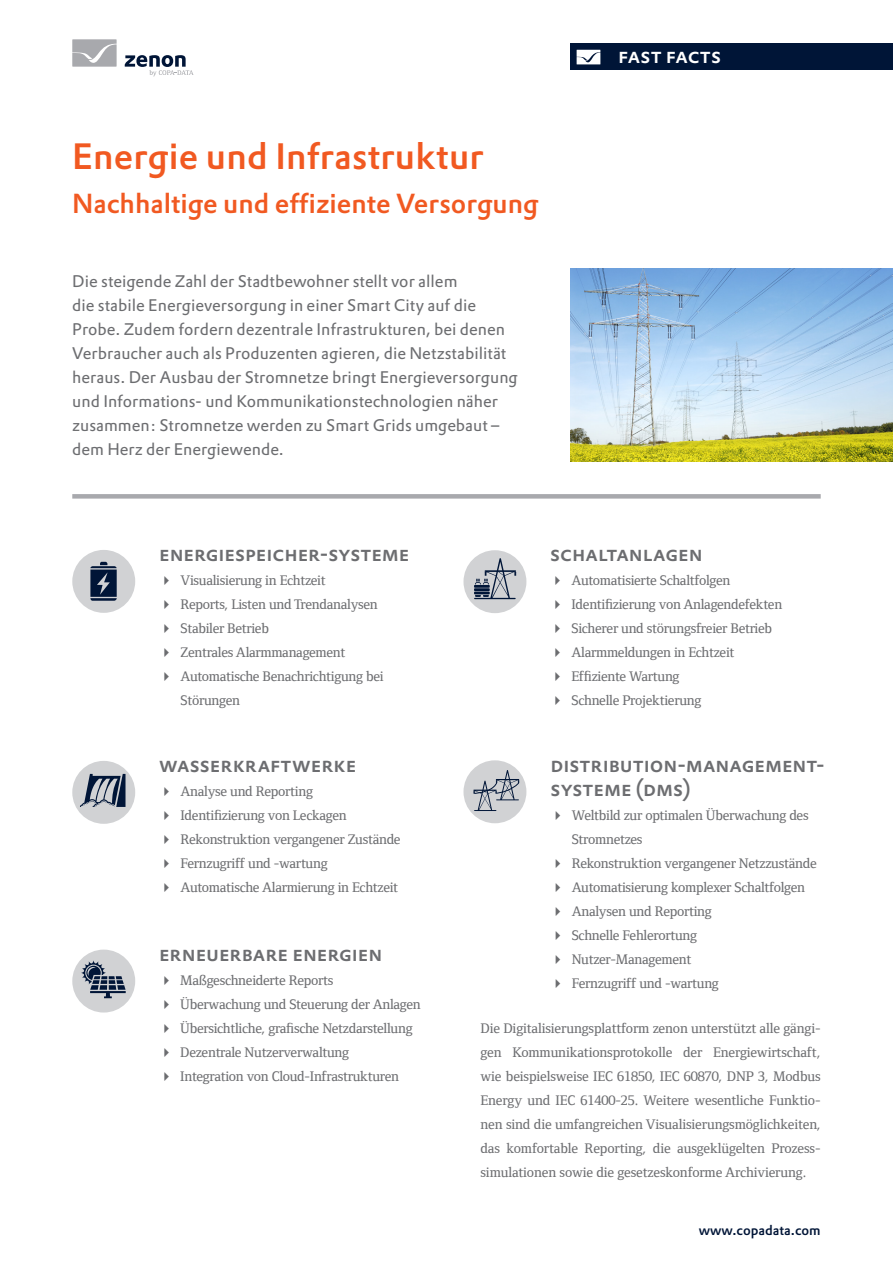
<style>
.page{position:relative;width:893px;height:1263px;background:#fff}
.page>*{position:absolute;margin:0;border:0;box-sizing:border-box;transform-origin:0 0}
.Header_Headline_oran{font:500 36px "DTL Prokyon TOT";letter-spacing:.005em;color:#f15921}
.Header_Subheadline_o{font:500 27px "DTL Prokyon TOT";color:#f15921}
.t1{font:500 21px/24px "DTL Prokyon TOT Caps";letter-spacing:-.005em;color:#6c6d70}
.t2{font:500 21px "DTL Prokyon TOT Caps";letter-spacing:.005em;color:#fff}
.Header_Teaser_Text{font:16.5px/24px "DTL Prokyon ETOT";color:#6c6d70}
.t3{font:500 14.25px/24px "Foundry Form Serif";letter-spacing:-.02em;color:#6c6d70}
.t4{font:500 13.5px "DTL Prokyon TOT";color:#001537}
</style>
<div class="page">
<svg style="left:72px;top:39px;width:45px;height:28px"></svg>
<svg style="left:125px;top:55px;width:69px;height:21px"></svg>
<div style="left:570px;top:44px;width:323px;height:26px;background:#001537"></div>
<svg style="left:577px;top:50px;width:23px;height:14px"></svg>
<img style="left:570px;top:269px;width:323px;height:192px">
<div style="left:72px;top:494px;width:749px;height:5px;background:#a8a9ad"></div>
<div style="left:463px;top:550px;width:63px;height:63px;background:#d1d2d4;border-radius:50%"></div>
<svg style="left:466px;top:552px;width:57px;height:57px"></svg>
<div style="left:72px;top:949px;width:63px;height:63px;background:#d1d2d4;border-radius:50%"></div>
<svg style="left:75px;top:952px;width:57px;height:57px"></svg>
<div style="left:463px;top:760px;width:63px;height:63px;background:#d1d2d4;border-radius:50%"></div>
<svg style="left:466px;top:762px;width:57px;height:57px"></svg>
<div style="left:72px;top:550px;width:63px;height:63px;background:#d1d2d4;border-radius:50%"></div>
<svg style="left:75px;top:552px;width:57px;height:57px"></svg>
<div style="left:72px;top:761px;width:63px;height:63px;background:#d1d2d4;border-radius:50%"></div>
<svg style="left:75px;top:763px;width:57px;height:57px"></svg>
<p class="Header_Headline_oran" style="left:72px;top:133px;width:413px">Energie und Infrastruktur</p>
<p class="Header_Subheadline_o" style="left:72px;top:186px;width:468px">Nachhaltige und effiziente Versorgung</p>
<p class="Header_Teaser_Text" style="left:72px;top:269px;width:447px">Die steigende Zahl der Stadtbewohner stellt vor allem<br>die stabile Energieversorgung in einer Smart City auf die Probe. Zudem fordern dezentrale Infrastrukturen, bei denen Verbraucher auch als Produzenten agieren, die Netzstabilität heraus. Der Ausbau der Stromnetze bringt Energieversorgung und Informations- und Kommunikationstechnologien näher zusammen: Stromnetze werden zu Smart Grids umgebaut – dem Herz der Energiewende.</p>
<h3 class="t2" style="left:618px;top:42px;width:105px">fast facts</h3>
<p class="t1" style="left:159px;top:542px;width:252px">Energiespeicher-Systeme</p>
<p class="t3" style="left:180px;top:569px;width:147px">Visualisierung in Echtzeit</p>
<p class="t3" style="left:180px;top:593px;width:199px">Reports, Listen und Trendanalysen</p>
<p class="t3" style="left:180px;top:617px;width:90px">Stabiler Betrieb</p>
<p class="t3" style="left:180px;top:641px;width:166px">Zentrales Alarmmanagement</p>
<p class="t3" style="left:180px;top:665px;width:205px">Automatische Benachrichtigung bei<br>Störungen</p>
<p class="t1" style="left:550px;top:542px;width:154px">Schaltanlagen</p>
<p class="t3" style="left:571px;top:569px;width:160px">Automatisierte Schaltfolgen</p>
<p class="t3" style="left:571px;top:593px;width:212px">Identifizierung von Anlagendefekten</p>
<p class="t3" style="left:571px;top:617px;width:202px">Sicherer und störungsfreier Betrieb</p>
<p class="t3" style="left:571px;top:641px;width:164px">Alarmmeldungen in Echtzeit</p>
<p class="t3" style="left:571px;top:665px;width:110px">Effiziente Wartung</p>
<p class="t3" style="left:571px;top:689px;width:131px">Schnelle Projektierung</p>
<p class="t1" style="left:159px;top:752px;width:199px">Wass erkraftwerke</p>
<p class="t3" style="left:180px;top:779px;width:134px">Analyse und Reporting</p>
<p class="t3" style="left:180px;top:803px;width:168px">Identifizierung von Leckagen</p>
<p class="t3" style="left:180px;top:827px;width:222px">Rekonstruktion vergangener Zustände</p>
<p class="t3" style="left:180px;top:851px;width:149px">Fernzugriff und -wartung</p>
<p class="t3" style="left:180px;top:875px;width:219px">Automatische Alarmierung in Echtzeit</p>
<p class="t1" style="left:159px;top:941px;width:225px">Erneuerbare Energien</p>
<p class="t3" style="left:180px;top:968px;width:155px">Maßgeschneiderte Reports</p>
<p class="t3" style="left:180px;top:992px;width:242px">Überwachung und Steuerung der Anlagen</p>
<p class="t3" style="left:180px;top:1016px;width:234px">Übersichtliche, grafische Netzdarstellung</p>
<p class="t3" style="left:180px;top:1040px;width:170px">Dezentrale Nutzerverwaltung</p>
<p class="t3" style="left:180px;top:1064px;width:220px">Integration von Cloud-Infrastrukturen</p>
<p class="t1" style="left:550px;top:752px;width:276px">Distribution-Management-<br>Systeme (DMS)</p>
<p class="t3" style="left:572px;top:803px;width:238px">Weltbild zur optimalen Überwachung des<br>Stromnetzes</p>
<p class="t3" style="left:572px;top:851px;width:246px">Rekonstruktion vergangener Netzzustände</p>
<p class="t3" style="left:572px;top:875px;width:235px">Automatisierung komplexer Schaltfolgen</p>
<p class="t3" style="left:572px;top:899px;width:142px">Analysen und Reporting</p>
<p class="t3" style="left:572px;top:923px;width:127px">Schnelle Fehlerortung</p>
<p class="t3" style="left:572px;top:947px;width:121px">Nutzer-Management</p>
<p class="t3" style="left:572px;top:971px;width:149px">Fernzugriff und -wartung</p>
<p class="t3" style="left:480px;top:1016px;width:342px;text-align:justify">Die Digitalisierungsplattform zenon unterstützt alle gängi&shy;gen Kommunikationsprotokolle der Energiewirtschaft, wie beispielsweise IEC 61850, IEC 60870, DNP 3, Modbus Energy und IEC 61400-25. Weitere wesentliche Funktio&shy;nen sind die umfangreichen Visualisierungsmöglichkeiten, das komfortable Reporting, die ausgeklügelten Prozess&shy;simulationen sowie die gesetzeskonforme Archivierung.</p>
<p class="t4" style="left:699px;top:1221px;width:124px">www.copadata.com</p>
</div>
